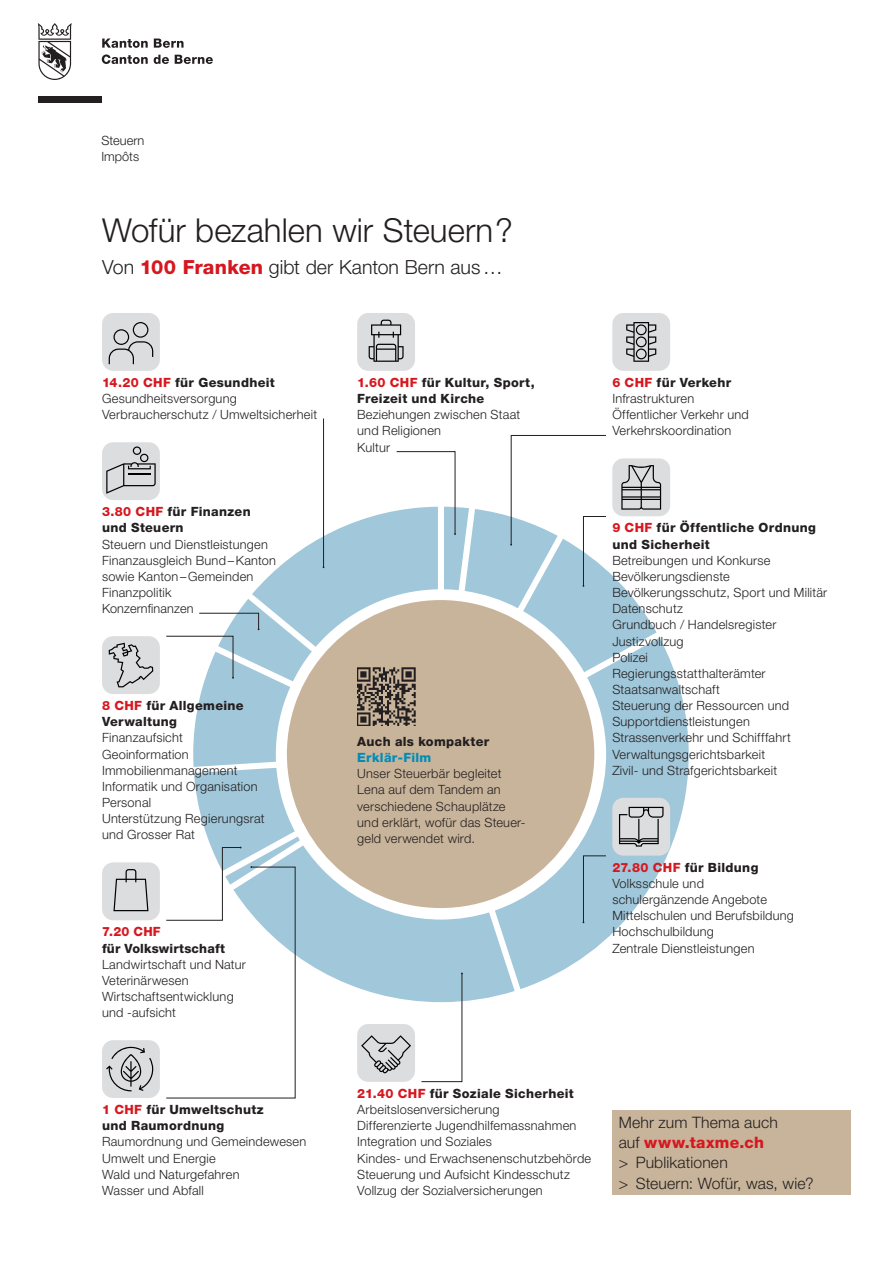
<style>
.page{position:relative;width:893px;height:1263px;background:#fff}
.page>*{position:absolute;margin:0;border:0;box-sizing:border-box;transform-origin:0 0}
.H_22pt{font:300 33px "Helvetica Neue LT Std";color:#231f20}
.H_13pt{font:300 19.5px "Helvetica Neue LT Std";letter-spacing:.005em;color:#231f20}
.Lauftext_10_5pt{font:300 15.75px/20.2px "Helvetica Neue LT Std";letter-spacing:.01em;color:#231f20}
.Lauftext_8_5pt_Flatt{font:300 12.75px/16.2px "Helvetica Neue LT Std";letter-spacing:.02em;color:#231f20}
.Lauftext_8_5pt_Flatt-2{font:800 12.75px/16.2px "Helvetica Neue LT Std";letter-spacing:.025em;color:#231f20}
.Lauftext_8_5pt_Flatt-3{font:300 12.75px/16.2px "Helvetica Neue LT Std";color:#231f20}
.s1{font-weight:800;color:#d7171f}
.s2{color:#d7171f}
.s3{color:#008cb7}
</style>
<div class="page">
<div style="left:612px;top:1110px;width:238px;height:85px;background:#c8b49a"></div>
<div style="left:38px;top:96px;width:64px;height:7px;background:#231f20"></div>
<svg style="left:38px;top:23px;width:34px;height:57px"></svg>
<svg style="left:102px;top:39px;width:46px;height:9px"></svg>
<svg style="left:154px;top:38px;width:30px;height:10px"></svg>
<svg style="left:102px;top:54px;width:46px;height:10px"></svg>
<svg style="left:154px;top:55px;width:15px;height:9px"></svg>
<svg style="left:175px;top:55px;width:38px;height:9px"></svg>
<svg style="left:663px;top:645px;width:26px;height:219px;fill:#a0c7da"></svg>
<div style="left:102px;top:1040px;width:58px;height:58px;background:#dcdddf;border-radius:11px"></div>
<svg style="left:106px;top:1047px;width:47px;height:44px"></svg>
<div style="left:357px;top:313px;width:58px;height:58px;background:#dcdddf;border-radius:11px"></div>
<svg style="left:369px;top:320px;width:35px;height:42px"></svg>
<div style="left:102px;top:862px;width:58px;height:58px;background:#dcdddf;border-radius:11px"></div>
<svg style="left:113px;top:869px;width:35px;height:42px"></svg>
<div style="left:102px;top:313px;width:58px;height:58px;background:#dcdddf;border-radius:11px"></div>
<svg style="left:109px;top:322px;width:44px;height:42px"></svg>
<div style="left:612px;top:798px;width:58px;height:58px;background:#dcdddf;border-radius:11px"></div>
<div style="left:102px;top:636px;width:58px;height:58px;background:#dcdddf;border-radius:11px"></div>
<svg style="left:109px;top:643px;width:44px;height:44px"></svg>
<div style="left:612px;top:458px;width:58px;height:58px;background:#dcdddf;border-radius:11px"></div>
<div style="left:612px;top:313px;width:58px;height:58px;background:#dcdddf;border-radius:11px"></div>
<svg style="left:626px;top:322px;width:30px;height:40px"></svg>
<div style="left:102px;top:442px;width:58px;height:58px;background:#dcdddf;border-radius:11px"></div>
<svg style="left:106px;top:446px;width:50px;height:48px"></svg>
<hr style="left:323px;top:418px;width:1px;height:149px;background:#231f20">
<svg style="left:166px;top:435px;width:497px;height:663px"></svg>
<p class="Lauftext_8_5pt_Flatt-3" style="left:101px;top:132px;width:44px">Steuern<br>Impôts</p>
<h1 class="H_22pt" style="left:102px;top:210px;width:412px">Wofür bezahlen wir Steuern?</h1>
<h2 class="H_13pt" style="left:102px;top:255px;width:402px">Von <span class="s1">100 Franken</span> gibt der Kanton Bern aus…</h2>
<p class="Lauftext_8_5pt_Flatt-2" style="left:102px;top:374px;width:174px"><span class="s2">14.20 CHF</span> für Gesundheit</p>
<p class="Lauftext_8_5pt_Flatt" style="left:102px;top:390px;width:136px">Gesundheitsversorgung</p>
<p class="Lauftext_8_5pt_Flatt" style="left:102px;top:406px;width:217px">Verbraucherschutz / Umweltsicherheit</p>
<p class="Lauftext_8_5pt_Flatt-2" style="left:102px;top:503px;width:150px"><span class="s2">3.80 CHF</span> für Finanzen und Steuern</p>
<p class="Lauftext_8_5pt_Flatt" style="left:102px;top:536px;width:168px">Steuern und Dienstleistungen</p>
<p class="Lauftext_8_5pt_Flatt" style="left:102px;top:552px;width:175px">Finanzausgleich Bund–Kanton sowie Kanton –Gemeinden</p>
<p class="Lauftext_8_5pt_Flatt" style="left:102px;top:584px;width:71px">Finanzpolitik</p>
<p class="Lauftext_8_5pt_Flatt" style="left:102px;top:600px;width:93px">Konzernfinanzen</p>
<p class="Lauftext_8_5pt_Flatt-2" style="left:102px;top:697px;width:143px"><span class="s2">8 CHF</span> für Allgemeine<br>Verwaltung</p>
<p class="Lauftext_8_5pt_Flatt" style="left:102px;top:729px;width:82px">Finanzaufsicht</p>
<p class="Lauftext_8_5pt_Flatt" style="left:102px;top:746px;width:88px">Geoinformation</p>
<p class="Lauftext_8_5pt_Flatt" style="left:102px;top:762px;width:137px">Immobilienmanagement</p>
<p class="Lauftext_8_5pt_Flatt" style="left:102px;top:778px;width:157px">Informatik und Organisation</p>
<p class="Lauftext_8_5pt_Flatt" style="left:102px;top:794px;width:51px">Personal</p>
<p class="Lauftext_8_5pt_Flatt" style="left:102px;top:810px;width:164px">Unterstützung Regierungsrat und Grosser Rat</p>
<p class="Lauftext_8_5pt_Flatt-2" style="left:102px;top:924px;width:125px"><span class="s2">7.20 CHF<br></span>für Volkswirtschaft</p>
<p class="Lauftext_8_5pt_Flatt" style="left:102px;top:956px;width:145px">Landwirtschaft und Natur</p>
<p class="Lauftext_8_5pt_Flatt" style="left:102px;top:972px;width:88px">Veterinärwesen</p>
<p class="Lauftext_8_5pt_Flatt" style="left:102px;top:988px;width:133px">Wirtschaftsentwicklung und -aufsicht</p>
<p class="Lauftext_8_5pt_Flatt-2" style="left:102px;top:1101px;width:163px"><span class="s2">1 CHF</span> für Umweltschutz und Raumordnung</p>
<p class="Lauftext_8_5pt_Flatt" style="left:102px;top:1133px;width:206px">Raumordnung und Gemeindewesen</p>
<p class="Lauftext_8_5pt_Flatt" style="left:102px;top:1150px;width:115px">Umwelt und Energie</p>
<p class="Lauftext_8_5pt_Flatt" style="left:102px;top:1166px;width:139px">Wald und Naturgefahren</p>
<p class="Lauftext_8_5pt_Flatt" style="left:102px;top:1182px;width:103px">Wasser und Abfall</p>
<p class="Lauftext_8_5pt_Flatt-2" style="left:357px;top:374px;width:179px"><span class="s2">1.60 CHF</span> für Kultur, Sport,<br>Freizeit und Kirche</p>
<p class="Lauftext_8_5pt_Flatt" style="left:357px;top:406px;width:165px">Beziehungen zwischen Staat und Religionen</p>
<p class="Lauftext_8_5pt_Flatt" style="left:357px;top:439px;width:34px">Kultur</p>
<p class="Lauftext_8_5pt_Flatt-2" style="left:357px;top:733px;width:134px">Auch als kompakter<br><span class="s3">Erklär-Film</span></p>
<p class="Lauftext_8_5pt_Flatt" style="left:357px;top:765px;width:170px">Unser Steuerbär begleitet<br>Lena auf dem Tandem an verschiedene Schauplätze und erklärt, wofür das Steuer&shy;geld verwendet wird.</p>
<p class="Lauftext_8_5pt_Flatt-2" style="left:612px;top:374px;width:120px"><span class="s2">6 CHF</span> für Verkehr</p>
<p class="Lauftext_8_5pt_Flatt" style="left:612px;top:390px;width:83px">Infrastrukturen</p>
<p class="Lauftext_8_5pt_Flatt" style="left:612px;top:406px;width:138px">Öffentlicher Verkehr und<br>Verkehrskoordination</p>
<p class="Lauftext_8_5pt_Flatt-2" style="left:612px;top:520px;width:205px"><span class="s2">9 CHF</span> für Öffentliche Ordnung und Sicherheit</p>
<p class="Lauftext_8_5pt_Flatt" style="left:612px;top:552px;width:160px">Betreibungen und Konkurse</p>
<p class="Lauftext_8_5pt_Flatt" style="left:612px;top:568px;width:119px">Bevölkerungsdienste</p>
<p class="Lauftext_8_5pt_Flatt" style="left:612px;top:584px;width:216px">Bevölkerungsschutz, Sport und Militär</p>
<p class="Lauftext_8_5pt_Flatt" style="left:612px;top:600px;width:72px">Datenschutz</p>
<p class="Lauftext_8_5pt_Flatt" style="left:612px;top:616px;width:166px">Grundbuch / Handelsregister</p>
<p class="Lauftext_8_5pt_Flatt" style="left:612px;top:633px;width:73px">Justizvollzug</p>
<p class="Lauftext_8_5pt_Flatt" style="left:612px;top:649px;width:37px">Polizei</p>
<p class="Lauftext_8_5pt_Flatt" style="left:612px;top:665px;width:155px">Regierungsstatthalterämter</p>
<p class="Lauftext_8_5pt_Flatt" style="left:612px;top:681px;width:109px">Staatsanwaltschaft</p>
<p class="Lauftext_8_5pt_Flatt" style="left:612px;top:697px;width:178px">Steuerung der Ressourcen und<br>Supportdienstleistungen</p>
<p class="Lauftext_8_5pt_Flatt" style="left:612px;top:729px;width:180px">Strassenverkehr und Schifffahrt</p>
<p class="Lauftext_8_5pt_Flatt" style="left:612px;top:746px;width:154px">Verwaltungsgerichtsbarkeit</p>
<p class="Lauftext_8_5pt_Flatt" style="left:612px;top:762px;width:166px">Zivil- und Strafgerichtsbarkeit</p>
<p class="Lauftext_8_5pt_Flatt-2" style="left:612px;top:859px;width:148px"><span class="s2">27.80 CHF</span> für Bildung</p>
<p class="Lauftext_8_5pt_Flatt" style="left:612px;top:875px;width:156px">Volksschule und schulergänzende Angebote</p>
<p class="Lauftext_8_5pt_Flatt" style="left:612px;top:907px;width:183px">Mittelschulen und Berufsbildung</p>
<p class="Lauftext_8_5pt_Flatt" style="left:612px;top:923px;width:103px">Hochschulbildung</p>
<p class="Lauftext_8_5pt_Flatt" style="left:612px;top:939px;width:144px">Zentrale Dienstleistungen</p>
<p class="Lauftext_8_5pt_Flatt-2" style="left:357px;top:1085px;width:218px"><span class="s2">21.40 CHF</span> für Soziale Sicherheit</p>
<p class="Lauftext_8_5pt_Flatt" style="left:357px;top:1101px;width:144px">Arbeitslosenversicherung</p>
<p class="Lauftext_8_5pt_Flatt" style="left:357px;top:1117px;width:221px">Differenzierte Jugendhilfemassnahmen</p>
<p class="Lauftext_8_5pt_Flatt" style="left:357px;top:1133px;width:136px">Integration und Soziales</p>
<p class="Lauftext_8_5pt_Flatt" style="left:357px;top:1150px;width:236px">Kindes- und Erwachsenenschutzbehörde</p>
<p class="Lauftext_8_5pt_Flatt" style="left:357px;top:1166px;width:214px">Steuerung und Aufsicht Kindesschutz</p>
<p class="Lauftext_8_5pt_Flatt" style="left:357px;top:1182px;width:187px">Vollzug der Sozialversicherungen</p>
<p class="Lauftext_10_5pt" style="left:619px;top:1112px;width:161px">Mehr zum Thema auch auf <span class="s1">www.taxme.ch</span></p>
<p class="Lauftext_10_5pt" style="left:619px;top:1152px;width:111px">&gt; Publikationen</p>
<p class="Lauftext_10_5pt" style="left:619px;top:1172px;width:196px">&gt; Steuern: Wofür, was, wie?</p>
</div>
